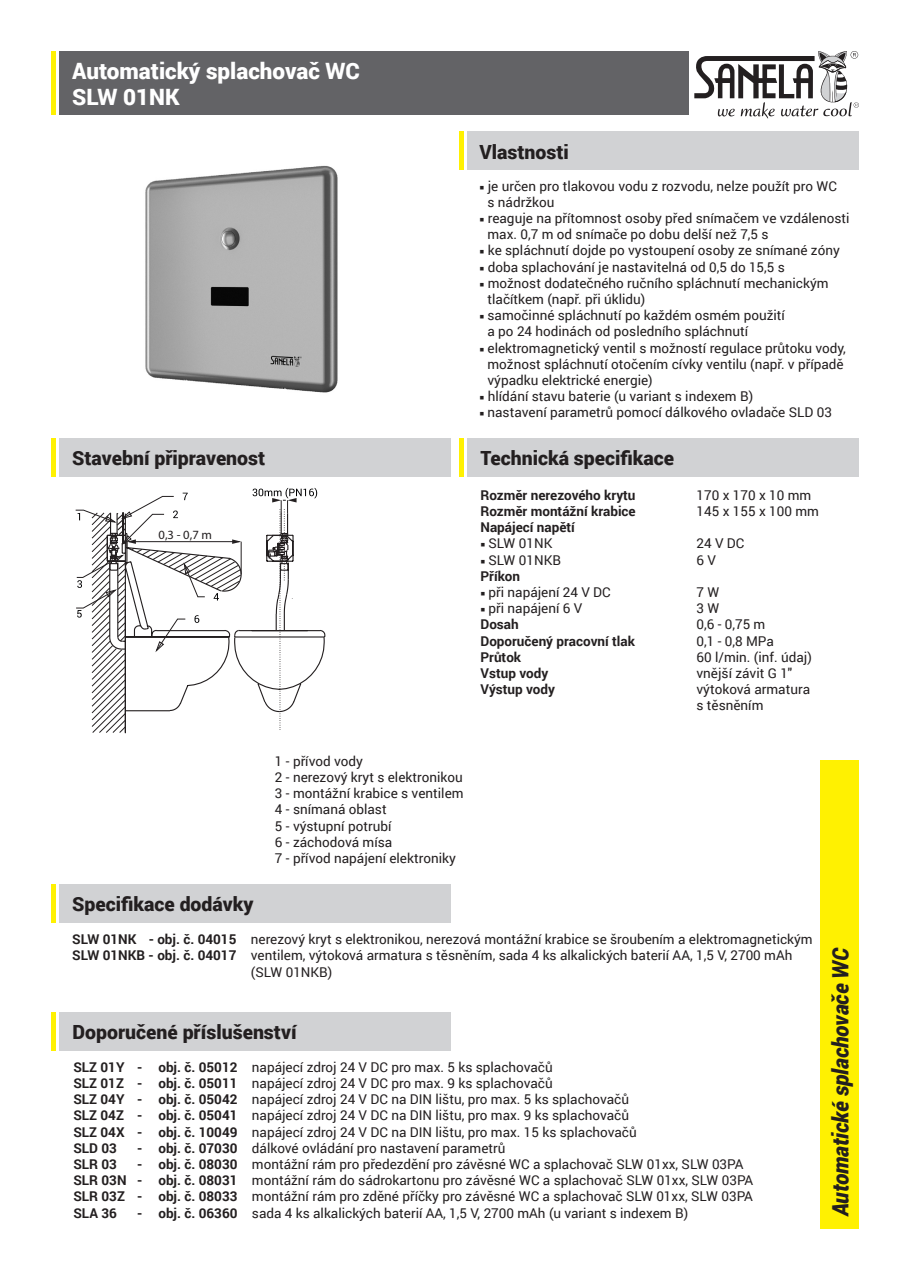
<style>
.page{position:relative;width:910px;height:1280px;background:#fff}
.page>*{position:absolute;margin:0;border:0;box-sizing:border-box;transform-origin:0 0}
.t1{font:900 22.5px/26.2px "Roboto";color:#fff}
.t2{font:italic 900 22.5px "Roboto";letter-spacing:-.01em;color:#231f20;scale:.95 1}
.t3{font:900 19.5px "Roboto";color:#231f20}
.t4{font:13.5px/16.2px "Roboto";color:#231f20}
.t5{font:700 13.5px "Roboto";color:#231f20}
.t6{font:12.6px "Myriad Pro";color:#231f20}
.s1{font-weight:700}
</style>
<div class="page">
<div style="left:60px;top:51px;width:629px;height:64px;background:#636366"></div>
<div style="left:468px;top:132px;width:391px;height:38px;background:#d1d2d4"></div>
<div style="left:60px;top:438px;width:391px;height:38px;background:#d1d2d4"></div>
<div style="left:821px;top:760px;width:38px;height:469px;background:#fff101"></div>
<svg style="left:694px;top:51px;width:165px;height:68px"></svg>
<hr style="left:51px;top:51px;width:4px;height:64px;background:#fff101">
<hr style="left:51px;top:438px;width:4px;height:38px;background:#fff101">
<div style="left:468px;top:438px;width:391px;height:38px;background:#d1d2d4"></div>
<hr style="left:459px;top:438px;width:4px;height:38px;background:#fff101">
<img style="left:145px;top:165px;width:193px;height:228px">
<hr style="left:459px;top:132px;width:4px;height:38px;background:#fff101">
<div style="left:60px;top:884px;width:391px;height:39px;background:#d1d2d4"></div>
<hr style="left:51px;top:884px;width:4px;height:39px;background:#fff101">
<div style="left:60px;top:1012px;width:391px;height:38px;background:#d1d2d4"></div>
<hr style="left:51px;top:1013px;width:4px;height:38px;background:#fff101">
<svg style="left:75px;top:488px;width:251px;height:246px"></svg>
<h1 class="t1" style="left:72px;top:57px;width:289px">Automatický splachovač WC<br>SLW 01NK</h1>
<h2 class="t3" style="left:72px;top:444px;width:194px">Stavební připravenost</h2>
<p class="t6" style="left:159px;top:527px;width:55px">0,3 - 0,7 m</p>
<h2 class="t3" style="left:479px;top:138px;width:91px">Vlastnosti</h2>
<p class="t4" style="left:487px;top:177px;width:351px;text-indent:-8px">○ je určen pro tlakovou vodu z rozvodu, nelze použít pro WC s nádržkou</p>
<p class="t4" style="left:487px;top:210px;width:363px;text-indent:-8px">○ reaguje na přítomnost osoby před snímačem ve vzdálenosti max. 0,7 m od snímače po dobu delší než 7,5 s</p>
<p class="t4" style="left:479px;top:242px;width:362px">○ ke spláchnutí dojde po vystoupení osoby ze snímané zóny</p>
<p class="t4" style="left:479px;top:258px;width:307px">○ doba splachování je nastavitelná od 0,5 do 15,5 s</p>
<p class="t4" style="left:487px;top:274px;width:343px;text-indent:-8px">○ možnost dodatečného ručního spláchnutí mechanickým tlačítkem (např. při úklidu)</p>
<p class="t4" style="left:487px;top:307px;width:299px;text-indent:-8px">○ samočinné spláchnutí po každém osmém použití a po 24 hodinách od posledního spláchnutí</p>
<p class="t4" style="left:487px;top:339px;width:360px;text-indent:-8px">○ elektromagnetický ventil s možností regulace průtoku vody, možnost spláchnutí otočením cívky ventilu (např. v případě výpadku elektrické energie)</p>
<p class="t4" style="left:479px;top:388px;width:275px">○ hlídání stavu baterie (u variant s indexem B)</p>
<p class="t4" style="left:479px;top:404px;width:354px">○ nastavení parametrů pomocí dálkového ovladače SLD 03</p>
<h2 class="t3" style="left:480px;top:444px;width:195px">Technická specifikace</h2>
<p class="t5" style="left:480px;top:485px;width:157px">Rozměr nerezového krytu</p>
<p class="t4" style="left:696px;top:486px;width:116px">170 x 170 x 10 mm</p>
<p class="t5" style="left:480px;top:502px;width:157px">Rozměr montážní krabice</p>
<p class="t4" style="left:696px;top:503px;width:124px">145 x 155 x 100 mm</p>
<p class="t5" style="left:480px;top:518px;width:96px">Napájecí napětí</p>
<p class="t4" style="left:480px;top:535px;width:73px">○ SLW 01NK</p>
<p class="t4" style="left:696px;top:535px;width:49px">24 V DC</p>
<p class="t4" style="left:480px;top:551px;width:82px">○ SLW 01NKB</p>
<p class="t4" style="left:696px;top:551px;width:21px">6 V</p>
<p class="t5" style="left:480px;top:566px;width:41px">Příkon</p>
<p class="t4" style="left:480px;top:584px;width:132px">○ při napájení 24 V DC</p>
<p class="t4" style="left:696px;top:584px;width:24px">7 W</p>
<p class="t4" style="left:480px;top:600px;width:103px">○ při napájení 6 V</p>
<p class="t4" style="left:696px;top:600px;width:24px">3 W</p>
<p class="t5" style="left:480px;top:615px;width:40px">Dosah</p>
<p class="t4" style="left:696px;top:616px;width:70px">0,6 - 0,75 m</p>
<p class="t5" style="left:480px;top:631px;width:156px">Doporučený pracovní tlak</p>
<p class="t4" style="left:696px;top:632px;width:79px">0,1 - 0,8 MPa</p>
<p class="t5" style="left:480px;top:647px;width:42px">Průtok</p>
<p class="t4" style="left:696px;top:648px;width:117px">60 l/min. (inf. údaj)</p>
<p class="t5" style="left:480px;top:664px;width:69px">Vstup vody</p>
<p class="t4" style="left:696px;top:665px;width:97px">vnější závit G 1″</p>
<p class="t5" style="left:480px;top:680px;width:76px">Výstup vody</p>
<p class="t4" style="left:696px;top:681px;width:115px">výtoková armatura s těsněním</p>
<p class="t4" style="left:275px;top:752px;width:190px">1 - přívod vody<br>2 - nerezový kryt s elektronikou<br>3 - montážní krabice s ventilem<br>4 - snímaná oblast<br>5 - výstupní potrubí<br>6 - záchodová mísa<br>7 - přívod napájení elektroniky</p>
<h2 class="t3" style="left:72px;top:890px;width:183px">Specifikace dodávky</h2>
<p class="t4" style="left:72px;top:931px;width:742px"><span class="s1">SLW 01NK - obj. č. 04015</span> nerezový kryt s elektronikou, nerezová montážní krabice se šroubením a elektromagnetickým</p>
<p class="t4" style="left:72px;top:947px;width:722px"><span class="s1">SLW 01NKB - obj. č. 04017</span> ventilem, výtoková armatura s těsněním, sada 4 ks alkalických baterií AA, 1,5 V, 2700 mAh</p>
<p class="t4" style="left:251px;top:963px;width:83px">(SLW 01NKB)</p>
<h2 class="t3" style="left:72px;top:1018px;width:226px">Doporučené příslušenství</h2>
<p class="t4" style="left:73px;top:1058px;width:565px"><span class="s1">SLZ 01Y - obj. č. 05012</span> napájecí zdroj 24 V DC pro max. 5 ks splachovačů<br><span class="s1">SLZ 01Z - obj. č. 05011</span> napájecí zdroj 24 V DC pro max. 9 ks splachovačů<br><span class="s1">SLZ 04Y - obj. č. 05042</span> napájecí zdroj 24 V DC na DIN lištu, pro max. 5 ks splachovačů <span class="s1">SLZ 04Z - obj. č. 05041</span> napájecí zdroj 24 V DC na DIN lištu, pro max. 9 ks splachovačů <span class="s1">SLZ 04X - obj. č. 10049</span> napájecí zdroj 24 V DC na DIN lištu, pro max. 15 ks splachovačů <span class="s1">SLD 03</span></p>
<p class="t4" style="left:137px;top:1139px;width:370px"><span class="s1">- obj. č. 07030</span> dálkové ovládání pro nastavení parametrů</p>
<p class="t4" style="left:73px;top:1155px;width:681px;text-indent:64px"><span class="s1">- obj. č. 08030</span> montážní rám pro předezdění pro závěsné WC a splachovač SLW 01xx, SLW 03PA <span class="s1">SLR 03N - obj. č. 08031</span> montážní rám do sádrokartonu pro závěsné WC a splachovač SLW 01xx, SLW 03PA <span class="s1">SLR 03Z - obj. č. 08033</span> montážní rám pro zděné příčky pro závěsné WC a splachovač SLW 01xx, SLW 03PA <span class="s1">SLA 36</span></p>
<p class="t5" style="left:73px;top:1154px;width:45px">SLR 03</p>
<p class="t4" style="left:137px;top:1204px;width:553px"><span class="s1">- obj. č. 06360</span> sada 4 ks alkalických baterií AA, 1,5 V, 2700 mAh (u variant s indexem B)</p>
<h1 class="t2" style="left:825px;top:1216px;width:285px;rotate:-90deg">Automatické splachovače WC</h1>
</div>
